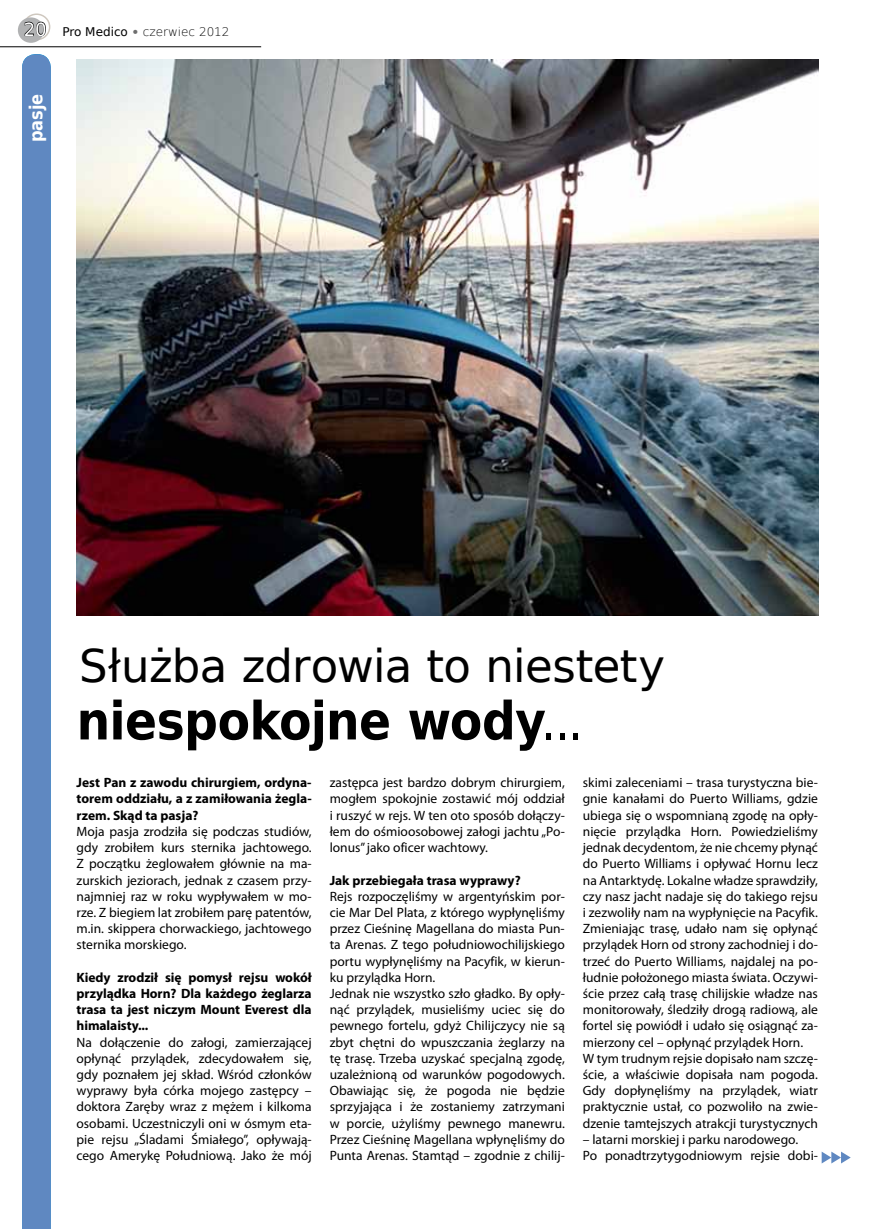
<style>
.page{position:relative;width:872px;height:1229px;background:#fff}
.page>*{position:absolute;margin:0;border:0;box-sizing:border-box;transform-origin:0 0}
.t1{font:700 52.5px "DejaVu Sans Condensed";letter-spacing:-.01em;color:#000}
.t2{font:45px "DejaVu Sans";letter-spacing:-.015em;color:#000}
.t3{font:700 18px "DejaVu Sans Condensed";letter-spacing:-.005em;color:#fff}
.t4{font:13.5px/16.2px "Myriad Pro";color:#000;text-align:justify}
.t5{font:700 13.5px/16.2px "Myriad Pro";color:#000;text-align:justify}
.t6{font:200 12px "DejaVu Sans";color:#000}
.s1{font-weight:400;font-size:18px;color:#fff}
.s2{font-weight:400}
.s3{font-family:"Ottawa";font-weight:400;color:#6e6e6e}
</style>
<div class="page">
<div style="left:23px;top:13px;width:27px;height:27px;border:2px solid #cfc8bf;border-radius:50%"></div>
<div style="left:18px;top:17px;width:26px;height:26px;background:#b1b2b3;border-radius:50%"></div>
<hr style="left:0;top:47px;width:261px;height:1px;background:#000">
<svg style="left:24px;top:21px;width:22px;height:16px"></svg>
<div style="left:22px;top:54px;width:29px;height:1175px;background:#5f88c1"></div>
<img style="left:77px;top:60px;width:741px;height:555px">
<svg style="left:821px;top:1151px;width:29px;height:12px"></svg>
<p class="t6" style="left:24px;top:22px;width:207px"><span class="s1">20</span> <span class="s2">Pro Medico</span> <span class="s3">•</span> czerwiec 2012</p>
<h3 class="t3" style="left:21px;top:162px;width:72px;rotate:-90deg">felieton</h3>
<h3 class="t3" style="left:21px;top:142px;width:50px;rotate:-90deg">pasje</h3>
<h2 class="t2" style="left:79px;top:629px;width:587px">Służba zdrowia to niestety</h2>
<h1 class="t1" style="left:77px;top:678px;width:507px">niespokojne wody<span class="s2">...</span></h1>
<p class="t4" style="left:583px;top:774px;width:237px;text-align:left">skimi zaleceniami – trasa turystyczna bie&shy;gnie kanałami do Puerto Williams, gdzie ubiega się o wspomnianą zgodę na opły&shy;nięcie przylądka Horn. Powiedzieliśmy jednak decydentom, że nie chcemy płynąć do Puerto Williams i opływać Hornu lecz na Antarktydę. Lokalne władze sprawdziły, czy nasz jacht nadaje się do takiego rejsu i zezwoliły nam na wypłynięcie na Pacyfik.<br>Zmieniając trasę, udało nam się opłynąć przylądek Horn od strony zachodniej i do&shy;trzeć do Puerto Williams, najdalej na po&shy;łudnie położonego miasta świata. Oczywi&shy;ście przez całą trasę chilijskie władze nas monitorowały, śledziły drogą radiową, ale fortel się powiódł i udało się osiągnąć za&shy;mierzony cel – opłynąć przylądek Horn.<br>W tym trudnym rejsie dopisało nam szczę&shy;ście, a właściwie dopisała nam pogoda.<br>Gdy dopłynęliśmy na przylądek, wiatr praktycznie ustał, co pozwoliło na zwie&shy;dzenie tamtejszych atrakcji turystycznych</p>
<p class="t4" style="left:583px;top:1131px;width:237px">– latarni morskiej i parku narodowego.<br>Po ponadtrzytygodniowym rejsie dobi-</p>
<p class="t5" style="left:77px;top:774px;width:237px">Jest Pan z zawodu chirurgiem, ordyna&shy;torem oddziału, a z zamiłowania żegla&shy;rzem. Skąd ta pasja?</p>
<p class="t4" style="left:77px;top:823px;width:237px">Moja pasja zrodziła się podczas studiów, gdy zrobiłem kurs sternika jachtowego.<br>Z początku żeglowałem głównie na ma&shy;zurskich jeziorach, jednak z czasem przy&shy;najmniej raz w roku wypływałem w mo&shy;rze. Z biegiem lat zrobiłem parę patentów, m.in. skippera chorwackiego, jachtowego sternika morskiego.</p>
<p class="t5" style="left:77px;top:968px;width:237px">Kiedy zrodził się pomysł rejsu wokół przylądka Horn? Dla każdego żeglarza trasa ta jest niczym Mount Everest dla himalaisty...</p>
<p class="t4" style="left:77px;top:1034px;width:237px">Na dołączenie do załogi, zamierzającej opłynąć przylądek, zdecydowałem się, gdy poznałem jej skład. Wśród członków wyprawy była córka mojego zastępcy – doktora Zaręby wraz z mężem i kilkoma osobami. Uczestniczyli oni w ósmym eta&shy;pie rejsu „Śladami Śmiałego”, opływają&shy;cego Amerykę Południową. Jako że mój</p>
<p class="t4" style="left:330px;top:774px;width:237px">zastępca jest bardzo dobrym chirurgiem, mogłem spokojnie zostawić mój oddział i ruszyć w rejs. W ten oto sposób dołączy&shy;łem do ośmioosobowej załogi jachtu „Po&shy;lonus” jako oficer wachtowy.</p>
<p class="t5" style="left:330px;top:871px;width:192px">Jak przebiegała trasa wyprawy?</p>
<p class="t4" style="left:330px;top:888px;width:237px;text-align:left">Rejs rozpoczęliśmy w argentyńskim por&shy;cie Mar Del Plata, z którego wypłynęliśmy przez Cieśninę Magellana do miasta Pun&shy;ta Arenas. Z tego południowochilijskiego portu wypłynęliśmy na Pacyfik, w kierun&shy;ku przylądka Horn.<br>Jednak nie wszystko szło gładko. By opły&shy;nąć przylądek, musieliśmy uciec się do pewnego fortelu, gdyż Chilijczycy nie są zbyt chętni do wpuszczania żeglarzy na tę trasę. Trzeba uzyskać specjalną zgodę, uzależnioną od warunków pogodowych.<br>Obawiając się, że pogoda nie będzie sprzyjająca i że zostaniemy zatrzymani w porcie, użyliśmy pewnego manewru.<br>Przez Cieśninę Magellana wpłynęliśmy do Punta Arenas. Stamtąd – zgodnie z chilij-</p>
</div>
